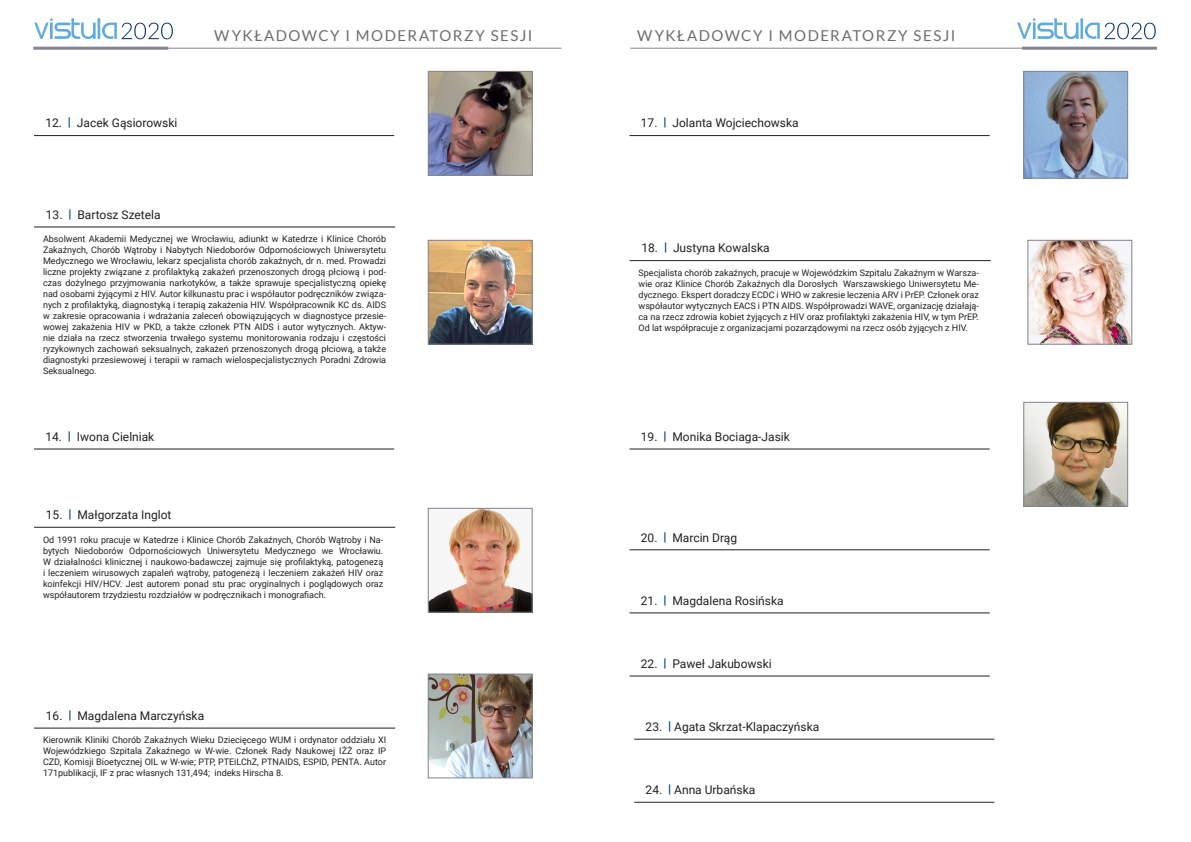
<style>
.page{position:relative;width:1191px;height:842px;background:#fff}
.page>*{position:absolute;margin:0;border:0;box-sizing:border-box;transform-origin:0 0}
.t1{font:15px "Lato";letter-spacing:.1em;color:#6c6d70}
.nazwisko_tabela{font:12px "Roboto";color:#231f20}
.notka_BIO{font:9px/11px "Roboto";color:#231f20;text-align:justify}
.s1{font-weight:900;color:#004684}
</style>
<div class="page">
<hr style="left:34px;top:48px;width:527px;height:1px;background:#83848f">
<hr style="left:33px;top:47px;width:135px;height:3px;background:#83848f">
<svg style="left:34px;top:18px;width:139px;height:21px"></svg>
<hr style="left:630px;top:48px;width:527px;height:1px;background:#83848f">
<hr style="left:1022px;top:47px;width:135px;height:3px;background:#83848f">
<svg style="left:1017px;top:18px;width:138px;height:21px"></svg>
<img style="left:430px;top:73px;width:100px;height:101px">
<div style="left:428px;top:71px;width:104px;height:105px;border:1px solid #83848f"></div>
<hr style="left:34px;top:135px;width:360px;height:1px;background:#231f20">
<hr style="left:34px;top:226px;width:361px;height:1px;background:#231f20">
<img style="left:430px;top:242px;width:100px;height:101px">
<div style="left:428px;top:240px;width:104px;height:105px;border:1px solid #83848f"></div>
<hr style="left:34px;top:448px;width:360px;height:1px;background:#231f20">
<hr style="left:34px;top:527px;width:361px;height:1px;background:#231f20">
<img style="left:430px;top:510px;width:100px;height:101px">
<div style="left:428px;top:508px;width:104px;height:105px;border:1px solid #83848f"></div>
<img style="left:430px;top:675px;width:100px;height:101px">
<div style="left:428px;top:673px;width:104px;height:105px;border:1px solid #83848f"></div>
<hr style="left:34px;top:728px;width:361px;height:1px;background:#231f20">
<hr style="left:629px;top:135px;width:360px;height:1px;background:#231f20">
<img style="left:1025px;top:73px;width:101px;height:104px">
<div style="left:1023px;top:71px;width:105px;height:108px;border:1px solid #83848f"></div>
<hr style="left:629px;top:260px;width:361px;height:1px;background:#231f20">
<img style="left:1029px;top:242px;width:101px;height:101px">
<div style="left:1027px;top:240px;width:105px;height:105px;border:1px solid #83848f"></div>
<img style="left:1025px;top:404px;width:101px;height:101px">
<div style="left:1023px;top:402px;width:105px;height:105px;border:1px solid #83848f"></div>
<hr style="left:629px;top:448px;width:360px;height:1px;background:#231f20">
<hr style="left:629px;top:549px;width:360px;height:1px;background:#231f20">
<hr style="left:629px;top:612px;width:360px;height:1px;background:#231f20">
<hr style="left:629px;top:675px;width:360px;height:1px;background:#231f20">
<hr style="left:634px;top:739px;width:360px;height:1px;background:#231f20">
<hr style="left:634px;top:802px;width:360px;height:1px;background:#231f20">
<p class="nazwisko_tabela" style="left:45px;top:115px;width:134px">12. <span class="s1">|</span> Jacek Gąsiorowski</p>
<h1 class="t1" style="left:214px;top:27px;width:319px">WYKŁADOWCY I MODERATORZY SESJI</h1>
<h1 class="t1" style="left:637px;top:27px;width:319px">WYKŁADOWCY I MODERATORZY SESJI</h1>
<p class="nazwisko_tabela" style="left:641px;top:115px;width:159px">17. <span class="s1">|</span> Jolanta Wojciechowska</p>
<p class="nazwisko_tabela" style="left:46px;top:206px;width:116px">13. <span class="s1">|</span> Bartosz Szetela</p>
<p class="notka_BIO" style="left:43px;top:233px;width:344px">Absolwent Akademii Medycznej we Wrocławiu, adiunkt w Katedrze i Klinice Chorób Zakaźnych, Chorób Wątroby i Nabytych Niedoborów Odpornościowych Uniwersytetu Medycznego we Wrocławiu, lekarz specjalista chorób zakaźnych, dr n. med. Prowadzi liczne projekty związane z profilaktyką zakażeń przenoszonych drogą płciową i pod&shy;czas dożylnego przyjmowania narkotyków, a także sprawuje specjalistyczną opiekę nad osobami żyjącymi z HIV. Autor kilkunastu prac i współautor podręczników związa&shy;nych z profilaktyką, diagnostyką i terapią zakażenia HIV. Współpracownik KC ds. AIDS w zakresie opracowania i wdrażania zaleceń obowiązujących w diagnostyce przesie&shy;wowej zakażenia HIV w PKD, a także członek PTN AIDS i autor wytycznych. Aktyw&shy;nie działa na rzecz stworzenia trwałego systemu monitorowania rodzaju i częstości ryzykownych zachowań seksualnych, zakażeń przenoszonych drogą płciową, a także diagnostyki przesiewowej i terapii w ramach wielospecjalistycznych Poradni Zdrowia Seksualnego.</p>
<p class="nazwisko_tabela" style="left:45px;top:428px;width:111px">14. <span class="s1">|</span> Iwona Cielniak</p>
<p class="nazwisko_tabela" style="left:46px;top:506px;width:127px">15. <span class="s1">|</span> Małgorzata Inglot</p>
<p class="notka_BIO" style="left:43px;top:533px;width:342px">Od 1991 roku pracuje w Katedrze i Klinice Chorób Zakaźnych, Chorób Wątroby i Na&shy;bytych Niedoborów Odpornościowych Uniwersytetu Medycznego we Wrocławiu.<br>W działalności klinicznej i naukowo-badawczej zajmuje się profilaktyką, patogenezą i leczeniem wirusowych zapaleń wątroby, patogenezą i leczeniem zakażeń HIV oraz koinfekcji HIV/HCV. Jest autorem ponad stu prac oryginalnych i poglądowych oraz współautorem trzydziestu rozdziałów w podręcznikach i monografiach.</p>
<p class="nazwisko_tabela" style="left:46px;top:707px;width:160px">16. <span class="s1">|</span> Magdalena Marczyńska</p>
<p class="notka_BIO" style="left:43px;top:734px;width:344px">Kierownik Kliniki Chorób Zakaźnych Wieku Dziecięcego WUM i ordynator oddziału XI Wojewódzkiego Szpitala Zakaźnego w W-wie. Członek Rady Naukowej IŻŻ oraz IP CZD, Komisji Bioetycznej OIL w W-wie; PTP, PTEiLChZ, PTNAIDS, ESPID, PENTA. Autor 171publikacji, IF z prac własnych 131,494; indeks Hirscha 8.</p>
<p class="nazwisko_tabela" style="left:641px;top:240px;width:130px">18. <span class="s1">|</span> Justyna Kowalska</p>
<p class="notka_BIO" style="left:638px;top:267px;width:342px">Specjalista chorób zakaźnych, pracuje w Wojewódzkim Szpitalu Zakaźnym w Warsza&shy;wie oraz Klinice Chorób Zakaźnych dla Dorosłych Warszawskiego Uniwersytetu Me&shy;dycznego. Ekspert doradczy ECDC i WHO w zakresie leczenia ARV i PrEP. Członek oraz współautor wytycznych EACS i PTN AIDS. Współprowadzi WAVE, organizację działają&shy;ca na rzecz zdrowia kobiet żyjących z HIV oraz profilaktyki zakażenia HIV, w tym PrEP.<br>Od lat współpracuje z organizacjami pozarządowymi na rzecz osób żyjących z HIV.</p>
<p class="nazwisko_tabela" style="left:641px;top:428px;width:150px">19. <span class="s1">|</span> Monika Bociaga-Jasik</p>
<p class="nazwisko_tabela" style="left:641px;top:529px;width:98px">20. <span class="s1">|</span> Marcin Drąg</p>
<p class="nazwisko_tabela" style="left:641px;top:592px;width:144px">21. <span class="s1">|</span> Magdalena Rosińska</p>
<p class="nazwisko_tabela" style="left:641px;top:655px;width:132px">22. <span class="s1">|</span> Paweł Jakubowski</p>
<p class="nazwisko_tabela" style="left:645px;top:718px;width:175px">23. <span class="s1">|</span> Agata Skrzat-Klapaczyńska</p>
<p class="nazwisko_tabela" style="left:645px;top:781px;width:111px">24. <span class="s1">|</span> Anna Urbańska</p>
</div>
